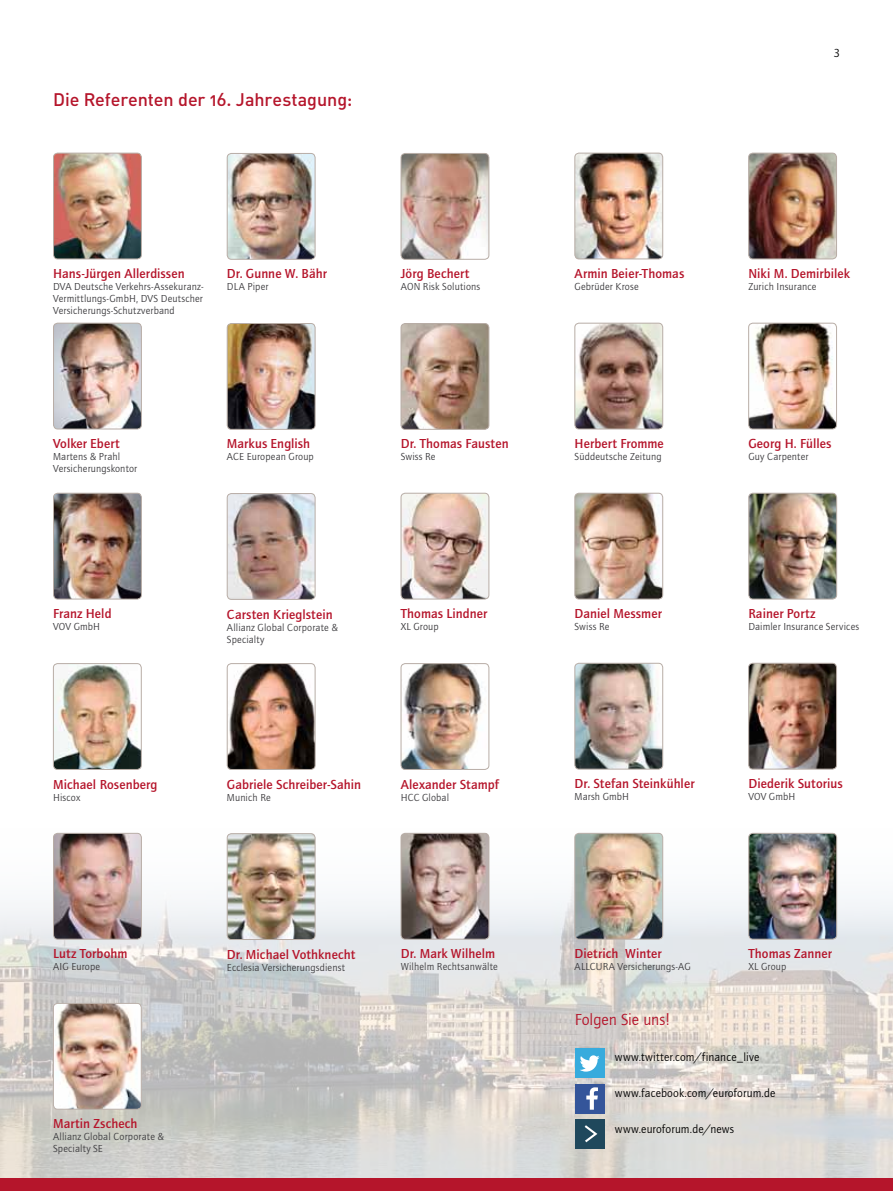
<style>
.page{position:relative;width:893px;height:1191px;background:#fff}
.page>*{position:absolute;margin:0;border:0;box-sizing:border-box;transform-origin:0 0}
.t1{font:18px "DIN Medium Alternate";letter-spacing:-.005em;color:#b5152b}
.t2{font:16.5px "Quay Sans ITC Std";letter-spacing:-.005em;color:#b5152b}
.t3{font:500 13.5px "Quay Sans EF";letter-spacing:.005em;color:#b5152b}
.t4{font:12px "Quay Sans ITC Std";letter-spacing:.01em;color:#000}
.t5{font:10.5px/12px "Quay Sans EF";letter-spacing:.015em;color:#3e3d40}
</style>
<div class="page">
<img style="left:0;top:503px;width:893px;height:675px">
<div style="left:0;top:1178px;width:893px;height:13px;background:#b5152b"></div>
<div style="left:575px;top:1118px;width:29px;height:30px;background:#1f485c"></div>
<svg style="left:584px;top:1125px;width:14px;height:18px"></svg>
<div style="left:575px;top:1048px;width:29px;height:30px;background:#37abdd"></div>
<svg style="left:580px;top:1055px;width:20px;height:16px"></svg>
<div style="left:575px;top:1083px;width:29px;height:30px;background:#34559a"></div>
<svg style="left:586px;top:1087px;width:12px;height:22px"></svg>
<img style="left:54px;top:153px;width:87px;height:106px">
<div style="left:53px;top:153px;width:89px;height:106px;border:1px solid #b8ada6;border-radius:4px"></div>
<img style="left:401px;top:153px;width:88px;height:106px">
<div style="left:401px;top:153px;width:88px;height:106px;border:1px solid #b8ada6;border-radius:4px"></div>
<img style="left:227px;top:153px;width:88px;height:106px">
<div style="left:227px;top:153px;width:88px;height:106px;border:1px solid #b8ada6;border-radius:4px"></div>
<img style="left:575px;top:153px;width:88px;height:106px">
<div style="left:575px;top:153px;width:88px;height:106px;border:1px solid #b8ada6;border-radius:4px"></div>
<img style="left:749px;top:153px;width:87px;height:106px">
<div style="left:748px;top:153px;width:89px;height:106px;border:1px solid #b8ada6;border-radius:4px"></div>
<img style="left:54px;top:323px;width:87px;height:106px">
<div style="left:53px;top:323px;width:89px;height:106px;border:1px solid #b8ada6;border-radius:4px"></div>
<img style="left:401px;top:323px;width:88px;height:106px">
<div style="left:401px;top:323px;width:88px;height:106px;border:1px solid #b8ada6;border-radius:4px"></div>
<img style="left:227px;top:323px;width:88px;height:106px">
<div style="left:227px;top:323px;width:88px;height:106px;border:1px solid #b8ada6;border-radius:4px"></div>
<img style="left:575px;top:323px;width:88px;height:106px">
<div style="left:575px;top:323px;width:88px;height:106px;border:1px solid #b8ada6;border-radius:4px"></div>
<img style="left:749px;top:323px;width:87px;height:106px">
<div style="left:748px;top:323px;width:89px;height:106px;border:1px solid #b8ada6;border-radius:4px"></div>
<img style="left:54px;top:493px;width:87px;height:106px">
<div style="left:53px;top:493px;width:89px;height:106px;border:1px solid #b8ada6;border-radius:4px"></div>
<img style="left:227px;top:493px;width:88px;height:106px">
<div style="left:227px;top:493px;width:88px;height:106px;border:1px solid #b8ada6;border-radius:4px"></div>
<img style="left:401px;top:493px;width:88px;height:106px">
<div style="left:401px;top:493px;width:88px;height:106px;border:1px solid #b8ada6;border-radius:4px"></div>
<img style="left:575px;top:493px;width:88px;height:106px">
<div style="left:575px;top:493px;width:88px;height:106px;border:1px solid #b8ada6;border-radius:4px"></div>
<img style="left:749px;top:493px;width:88px;height:106px">
<div style="left:748px;top:493px;width:89px;height:106px;border:1px solid #b8ada6;border-radius:4px"></div>
<img style="left:401px;top:663px;width:88px;height:106px">
<div style="left:401px;top:663px;width:88px;height:106px;border:1px solid #b8ada6;border-radius:4px"></div>
<img style="left:227px;top:663px;width:88px;height:106px">
<div style="left:227px;top:663px;width:88px;height:106px;border:1px solid #b8ada6;border-radius:4px"></div>
<img style="left:53px;top:663px;width:88px;height:106px">
<div style="left:53px;top:663px;width:89px;height:106px;border:1px solid #b8ada6;border-radius:4px"></div>
<img style="left:575px;top:663px;width:88px;height:106px">
<div style="left:575px;top:663px;width:88px;height:106px;border:1px solid #b8ada6;border-radius:4px"></div>
<img style="left:749px;top:663px;width:87px;height:106px">
<div style="left:748px;top:663px;width:89px;height:106px;border:1px solid #b8ada6;border-radius:4px"></div>
<img style="left:54px;top:833px;width:87px;height:106px">
<div style="left:53px;top:833px;width:89px;height:106px;border:1px solid #b8ada6;border-radius:4px"></div>
<img style="left:53px;top:1003px;width:88px;height:106px">
<div style="left:53px;top:1003px;width:89px;height:106px;border:1px solid #b8ada6;border-radius:4px"></div>
<img style="left:227px;top:833px;width:88px;height:106px">
<div style="left:227px;top:833px;width:88px;height:106px;border:1px solid #b8ada6;border-radius:4px"></div>
<img style="left:401px;top:833px;width:88px;height:106px">
<div style="left:401px;top:833px;width:88px;height:106px;border:1px solid #b8ada6;border-radius:4px"></div>
<img style="left:575px;top:833px;width:88px;height:106px">
<div style="left:575px;top:833px;width:88px;height:106px;border:1px solid #b8ada6;border-radius:4px"></div>
<img style="left:749px;top:833px;width:88px;height:106px">
<div style="left:748px;top:833px;width:89px;height:106px;border:1px solid #b8ada6;border-radius:4px"></div>
<p class="t4" style="left:833px;top:46px;width:8px">3</p>
<h1 class="t1" style="left:53px;top:88px;width:301px">Die Referenten der 16. Jahrestagung:</h1>
<p class="t3" style="left:53px;top:266px;width:133px">Hans-Jürgen Allerdissen</p>
<p class="t5" style="left:53px;top:281px;width:152px;text-align:justify">DVA Deutsche Verkehrs-Assekuranz-Vermittlungs-GmbH, DVS Deutscher Versicherungs-Schutzverband</p>
<p class="t3" style="left:227px;top:266px;width:101px">Dr. Gunne W. Bähr</p>
<p class="t5" style="left:227px;top:281px;width:43px">DLA Piper</p>
<p class="t3" style="left:401px;top:266px;width:70px">Jörg Bechert</p>
<p class="t5" style="left:401px;top:281px;width:81px">AON Risk Solutions</p>
<p class="t3" style="left:575px;top:266px;width:111px">Armin Beier-Thomas</p>
<p class="t5" style="left:575px;top:281px;width:66px">Gebrüder Krose</p>
<p class="t3" style="left:748px;top:266px;width:103px">Niki M. Demirbilek</p>
<p class="t5" style="left:748px;top:281px;width:70px">Zurich Insurance</p>
<p class="t3" style="left:53px;top:436px;width:68px">Volker Ebert</p>
<p class="t5" style="left:53px;top:451px;width:86px">Martens &amp; Prahl<br>Versicherungskontor</p>
<p class="t3" style="left:227px;top:436px;width:85px">Markus English</p>
<p class="t5" style="left:227px;top:451px;width:88px">ACE European Group</p>
<p class="t3" style="left:401px;top:436px;width:109px">Dr. Thomas Fausten</p>
<p class="t5" style="left:401px;top:451px;width:36px">Swiss Re</p>
<p class="t3" style="left:575px;top:436px;width:91px">Herbert Fromme</p>
<p class="t5" style="left:575px;top:451px;width:89px">Süddeutsche Zeitung</p>
<p class="t3" style="left:748px;top:436px;width:85px">Georg H. Fülles</p>
<p class="t5" style="left:748px;top:451px;width:62px">Guy Carpenter</p>
<p class="t3" style="left:53px;top:606px;width:60px">Franz Held</p>
<p class="t5" style="left:53px;top:621px;width:48px">VOV GmbH</p>
<p class="t3" style="left:227px;top:606px;width:107px">Carsten Krieglstein</p>
<p class="t5" style="left:227px;top:621px;width:112px">Allianz Global Corporate &amp;<br>Specialty</p>
<p class="t3" style="left:401px;top:606px;width:88px">Thomas Lindner</p>
<p class="t5" style="left:401px;top:621px;width:39px">XL Group</p>
<p class="t3" style="left:575px;top:606px;width:89px">Daniel Messmer</p>
<p class="t5" style="left:575px;top:621px;width:36px">Swiss Re</p>
<p class="t3" style="left:748px;top:606px;width:68px">Rainer Portz</p>
<p class="t5" style="left:748px;top:621px;width:112px">Daimler Insurance Services</p>
<p class="t3" style="left:53px;top:776px;width:106px">Michael Rosenberg</p>
<p class="t5" style="left:53px;top:791px;width:29px">Hiscox</p>
<p class="t3" style="left:227px;top:776px;width:135px">Gabriele Schreiber-Sahin</p>
<p class="t5" style="left:227px;top:791px;width:45px">Munich Re</p>
<p class="t3" style="left:401px;top:776px;width:100px">Alexander Stampf</p>
<p class="t5" style="left:401px;top:791px;width:50px">HCC Global</p>
<p class="t3" style="left:575px;top:776px;width:121px">Dr. Stefan Steinkühler</p>
<p class="t5" style="left:575px;top:791px;width:56px">Marsh GmbH</p>
<p class="t3" style="left:748px;top:776px;width:96px">Diederik Sutorius</p>
<p class="t5" style="left:748px;top:791px;width:48px">VOV GmbH</p>
<p class="t3" style="left:53px;top:946px;width:76px">Lutz Torbohm</p>
<p class="t5" style="left:53px;top:961px;width:48px">AIG Europe</p>
<p class="t3" style="left:227px;top:946px;width:130px">Dr. Michael Vothknecht</p>
<p class="t5" style="left:227px;top:961px;width:119px">Ecclesia Versicherungsdienst</p>
<p class="t3" style="left:401px;top:946px;width:96px">Dr. Mark Wilhelm</p>
<p class="t5" style="left:401px;top:961px;width:99px">Wilhelm Rechtsanwälte</p>
<p class="t3" style="left:575px;top:946px;width:89px">Dietrich Winter</p>
<p class="t5" style="left:575px;top:961px;width:118px">ALLCURA Versicherungs-AG</p>
<p class="t3" style="left:748px;top:946px;width:85px">Thomas Zanner</p>
<p class="t5" style="left:748px;top:961px;width:39px">XL Group</p>
<h2 class="t2" style="left:575px;top:1009px;width:97px">Folgen Sie uns!</h2>
<p class="t3" style="left:53px;top:1116px;width:86px">Martin Zschech</p>
<p class="t5" style="left:53px;top:1131px;width:112px">Allianz Global Corporate &amp;<br>Specialty SE</p>
<p class="t4" style="left:615px;top:1049px;width:146px">www.twitter.com/finance_live</p>
<p class="t4" style="left:615px;top:1085px;width:162px">www.facebook.com/euroforum.de</p>
<p class="t4" style="left:615px;top:1121px;width:121px">www.euroforum.de/news</p>
</div>
